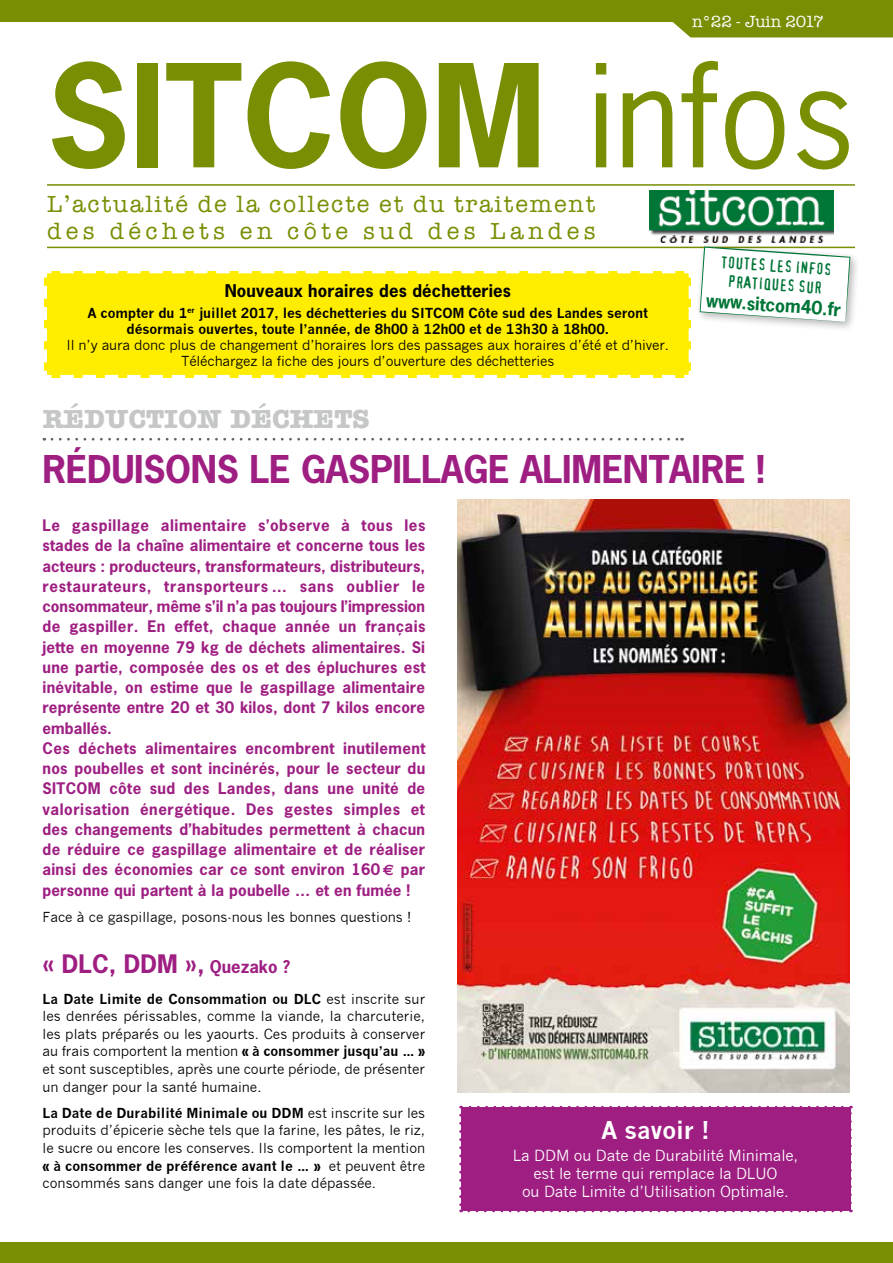
<style>
.page{position:relative;width:893px;height:1263px;background:#fff}
.page>*{position:absolute;margin:0;border:0;box-sizing:border-box;transform-origin:0 0}
.t1{font:700 134.1px "News Gothic";color:#7a8e04}
.t2{font:700 36px "News Gothic";letter-spacing:-.01em;color:#9e1e82}
.t3{font:700 27px "Amer Typewriter IT Cby BT";color:#c5c6c6}
.t4{font:24px/27px "American Typewriter";letter-spacing:.08em;color:#7a8e04}
.t5{font:700 24px "News Gothic";color:#9e1e82}
.t6{font:700 24px "News Gothic";letter-spacing:-.01em;color:#fff}
.t7{font:700 17.4px "News Gothic";color:#007537}
.t8{font:700 16.5px "News Gothic";letter-spacing:.01em;color:#000}
.t9{font:16.5px "American Typewriter";color:#fff}
.t10{font:15.9px/19.2px "Confidential";color:#007537;text-align:center}
.t11{font:700 15px/20.2px "News Gothic";letter-spacing:.02em;color:#9e1e82}
.t12{font:15px/18px "News Gothic";letter-spacing:-.01em;color:#fff;text-align:center}
.t13{font:13.5px/17.7px "News Gothic";letter-spacing:-.005em;color:#000;text-align:justify}
.t14{font:700 13.5px/16.2px "News Gothic";letter-spacing:-.01em;color:#000;text-align:center}
.s1{font-weight:400}
.s2{font-family:"Euro Sans"}
.s3{font-size:16.5px}
.s4{font-weight:700}
</style>
<div class="page">
<div style="left:44px;top:271px;width:647px;height:107px;background:#ffed00"></div>
<div style="left:673px;top:22px;width:220px;height:15px;background:#7a8e04"></div>
<div style="left:0;top:0;width:893px;height:22px;background:#7a8e04"></div>
<div style="left:0;top:1242px;width:893px;height:21px;background:#7a8e04"></div>
<hr style="left:47px;top:247px;width:808px;height:1px;background:#7a8e04">
<hr style="left:47px;top:184px;width:808px;height:2px;background:#7a8e04">
<img style="left:649px;top:191px;width:184px;height:51px">
<div style="left:695px;top:242px;width:166px;height:91px;background:#000;opacity:.3"></div>
<svg style="left:700px;top:247px;width:150px;height:75px"></svg>
<svg style="left:52px;top:438px;width:631px;height:3px"></svg>
<img style="left:458px;top:500px;width:392px;height:593px">
<div style="left:461px;top:1107px;width:389px;height:104px;background:#9e1e82"></div>
<svg style="left:459px;top:1115px;width:3px;height:97px"></svg>
<svg style="left:469px;top:1209px;width:382px;height:3px"></svg>
<svg style="left:849px;top:1106px;width:3px;height:97px"></svg>
<svg style="left:461px;top:1106px;width:381px;height:1px"></svg>
<p class="t9" style="left:692px;top:12px;width:133px">n°22 - Juin 2017</p>
<h1 class="t1" style="left:47px;top:28px;width:809px">SITCOM <span class="s1">infos</span></h1>
<h3 class="t4" style="left:47px;top:191px;width:550px">L’actualité de la collecte et du traitement des déchets en côte sud des Landes</h3>
<p class="t8" style="left:225px;top:280px;width:288px">Nouveaux horaires des déchetteries</p>
<p class="t14" style="left:87px;top:305px;width:562px">A compter du 1<sup>er</sup> juillet 2017, les déchetteries du SITCOM Côte sud des Landes seront désormais ouvertes, toute l’année, de 8h00 à 12h00 et de 13h30 à 18h00.</p>
<p class="t13" style="left:67px;top:337px;width:604px;line-height:16.2px;text-align:center">Il n’y aura donc plus de changement d’horaires lors des passages aux horaires d’été et d’hiver.<br>Téléchargez la fiche des jours d’ouverture des déchetteries</p>
<h3 class="t3" style="left:43px;top:402px;width:329px">RÉDUCTION DÉCHETS</h3>
<p class="t10" style="left:721px;top:253px;width:113px;rotate:4deg">TOUTES LES INFOS<br>PRATIQUES SUR</p>
<p class="t7" style="left:707px;top:289px;width:136px;rotate:4deg">www.sitcom40.fr</p>
<h2 class="t2" style="left:43px;top:445px;width:724px">RÉDUISONS LE GASPILLAGE ALIMENTAIRE !</h2>
<p class="t11" style="left:43px;top:515px;width:384px">Le gaspillage alimentaire s’observe à tous les stades de la chaîne alimentaire et concerne tous les acteurs : producteurs, transformateurs, distributeurs, restaurateurs, transporteurs … sans oublier le consommateur, même s’il n’a pas toujours l’impression de gaspiller. En effet, chaque année un français jette en moyenne 79 kg de déchets alimentaires. Si une partie, composée des os et des épluchures est inévitable, on estime que le gaspillage alimentaire représente entre 20 et 30 kilos, dont 7 kilos encore emballés.<br>Ces déchets alimentaires encombrent inutilement nos poubelles et sont incinérés, pour le secteur du SITCOM côte sud des Landes, dans une unité de valorisation énergétique. Des gestes simples et des changements d’habitudes permettent à chacun de réduire ce gaspillage alimentaire et de réaliser ainsi des économies car ce sont environ 160 <span class="s2">$</span> par personne qui partent à la poubelle … et en fumée !</p>
<p class="t13" style="left:43px;top:908px;width:370px">Face à ce gaspillage, posons-nous les bonnes questions !</p>
<h3 class="t5" style="left:43px;top:948px;width:249px">« DLC, DDM », <span class="s3">Quezako ?</span></h3>
<p class="t13" style="left:43px;top:990px;width:384px"><span class="s4">La Date Limite de Consommation ou DLC</span> est inscrite sur les denrées périssables, comme la viande, la charcuterie, les plats préparés ou les yaourts. Ces produits à conserver au frais comportent la mention <span class="s4">« à consommer jusqu’au … » </span>et sont susceptibles, après une courte période, de présenter un danger pour la santé humaine.</p>
<p class="t13" style="left:43px;top:1104px;width:384px"><span class="s4">La Date de Durabilité Minimale ou DDM</span> est inscrite sur les produits d’épicerie sèche tels que la farine, les pâtes, le riz, le sucre ou encore les conserves. Ils comportent la mention <span class="s4">« à consommer de préférence avant le … »</span> et peuvent être consommés sans danger une fois la date dépassée.</p>
<h3 class="t6" style="left:601px;top:1115px;width:110px">A savoir !</h3>
<p class="t12" style="left:513px;top:1147px;width:287px">La DDM ou Date de Durabilité Minimale, est le terme qui remplace la DLUO<br>ou Date Limite d’Utilisation Optimale.</p>
</div>
